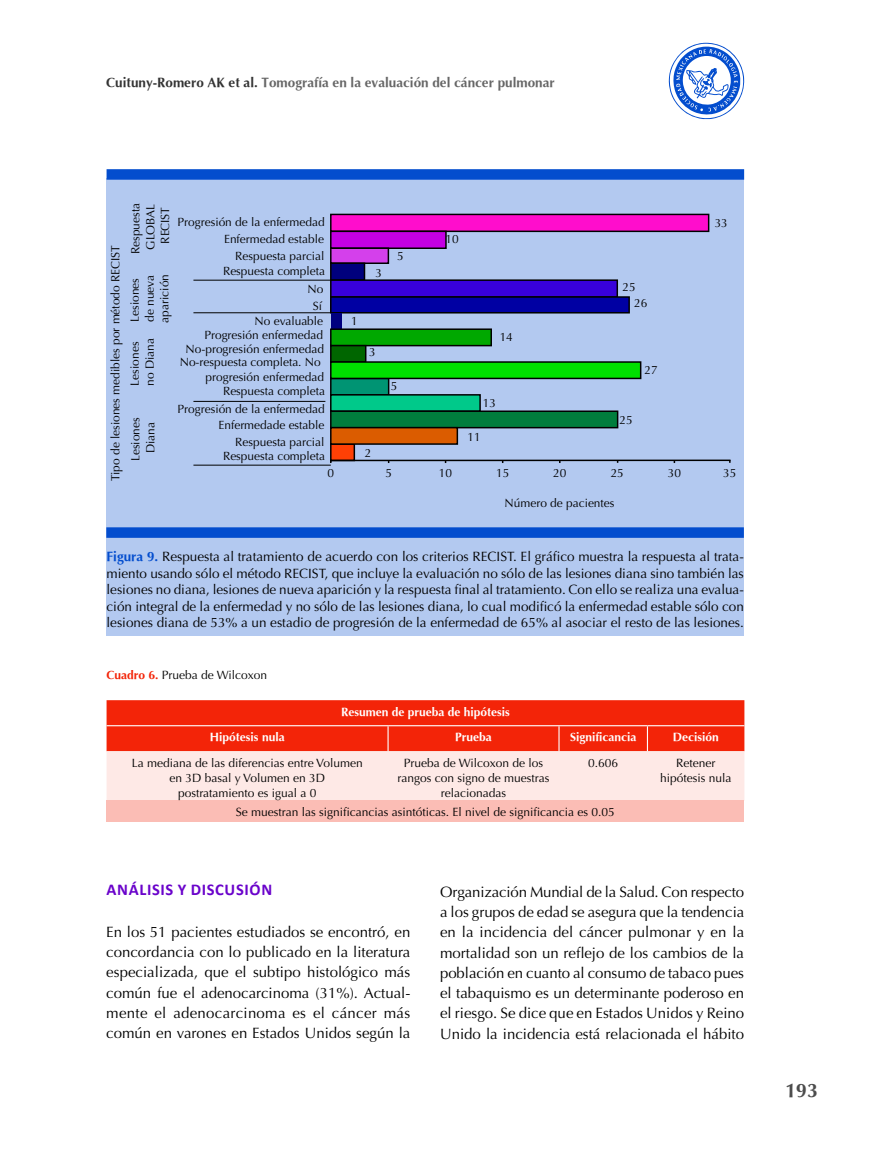
<style>
.page{position:relative;width:893px;height:1149px;background:#fff}
.page>*{position:absolute;margin:0;border:0;box-sizing:border-box;transform-origin:0 0}
.t1{font:700 19.5px "Optima";color:#4c4c4c}
.t2{font:700 16.5px "Calibri";letter-spacing:.04em;color:#6a03cb}
.t3{font:15px/20.2px "Optima";color:#000;text-align:justify}
.t4{font:13.5px/16.5px "Optima";color:#000;text-align:justify}
.t5{font:700 13.5px "Optima";color:#666}
.t6{font:12px/15px "Optima";color:#000;text-align:center}
.t7{font:700 12px "Optima";color:#fff}
.t8{font:11.85px/14.9px "Optima";color:#000}
.s1{color:#333}
.s2{font-weight:700;color:#034dce}
.s3{font-weight:700;color:#f32408}
</style>
<div class="page">
<svg style="left:669px;top:43px;width:75px;height:76px"></svg>
<div style="left:107px;top:179px;width:637px;height:457px;background:#b3c9f0"></div>
<div style="left:106px;top:527px;width:638px;height:10px;background:#034dce"></div>
<div style="left:107px;top:169px;width:637px;height:11px;background:#034dce"></div>
<div style="left:331px;top:214px;width:378px;height:17px;background:#ff0dcc"></div>
<div style="left:330px;top:214px;width:379px;height:18px;border:1px solid #000"></div>
<div style="left:331px;top:231px;width:115px;height:17px;background:#c400e3"></div>
<div style="left:330px;top:230px;width:117px;height:19px;border:1px solid #000"></div>
<div style="left:331px;top:248px;width:57px;height:15px;background:#d440eb"></div>
<div style="left:330px;top:247px;width:59px;height:17px;border:1px solid #000"></div>
<div style="left:331px;top:263px;width:33px;height:17px;background:#00007d"></div>
<div style="left:330px;top:262px;width:35px;height:19px;border:1px solid #000"></div>
<div style="left:331px;top:280px;width:286px;height:17px;background:#3800db"></div>
<div style="left:330px;top:279px;width:288px;height:19px;border:1px solid #000"></div>
<div style="left:331px;top:297px;width:298px;height:16px;background:#0000a3"></div>
<div style="left:330px;top:296px;width:300px;height:17px;border:1px solid #000"></div>
<div style="left:331px;top:313px;width:11px;height:17px;background:#00007f"></div>
<div style="left:331px;top:329px;width:160px;height:16px;background:#00a800"></div>
<div style="left:330px;top:328px;width:162px;height:18px;border:1px solid #000"></div>
<div style="left:331px;top:345px;width:35px;height:17px;background:#060"></div>
<div style="left:330px;top:345px;width:36px;height:17px;border:1px solid #000"></div>
<div style="left:331px;top:378px;width:58px;height:17px;background:#009473"></div>
<div style="left:330px;top:377px;width:59px;height:18px;border:1px solid #000"></div>
<div style="left:331px;top:444px;width:23px;height:16px;background:#ff4005"></div>
<div style="left:330px;top:443px;width:25px;height:18px;border:1px solid #000"></div>
<div style="left:331px;top:395px;width:149px;height:16px;background:#00c98a"></div>
<div style="left:330px;top:394px;width:151px;height:18px;border:1px solid #000"></div>
<div style="left:331px;top:411px;width:287px;height:16px;background:#007d3d"></div>
<div style="left:330px;top:410px;width:288px;height:18px;border:1px solid #000"></div>
<div style="left:331px;top:427px;width:126px;height:17px;background:#db5c00"></div>
<div style="left:330px;top:427px;width:128px;height:17px;border:1px solid #000"></div>
<div style="left:331px;top:362px;width:310px;height:16px;background:#00e000"></div>
<div style="left:330px;top:361px;width:311px;height:18px;border:1px solid #000"></div>
<svg style="left:330px;top:458px;width:401px;height:5px"></svg>
<hr style="left:193px;top:280px;width:138px;height:1px;background:#000">
<hr style="left:193px;top:312px;width:138px;height:1px;background:#000">
<hr style="left:193px;top:401px;width:132px;height:1px;background:#000">
<hr style="left:193px;top:464px;width:138px;height:1px;background:#000">
<div style="left:107px;top:800px;width:637px;height:21px;background:#fbbdb5"></div>
<svg style="left:107px;top:700px;width:637px;height:100px;background:#f88778"></svg>
<p class="t5" style="left:106px;top:77px;width:450px"><span class="s1">Cuituny-Romero AK et al.</span> Tomografía en la evaluación del cáncer pulmonar</p>
<p class="t8" style="left:129px;top:254px;width:52px;text-align:center;rotate:-90deg">Respuesta<br>GLOBAL<br>RECIST</p>
<p class="t8" style="left:178px;top:214px;width:149px;line-height:17.2px;text-align:right">Progresión de la enfermedad<br>Enfermedad estable<br>Respuesta parcial</p>
<p class="t8" style="left:223px;top:265px;width:103px">Respuesta completa</p>
<p class="t8" style="left:715px;top:216px;width:15px">33</p>
<p class="t8" style="left:445px;top:233px;width:15px">10</p>
<p class="t8" style="left:106px;top:461px;width:218px;line-height:20.2px;text-indent:-20px;rotate:-90deg">Tipo de lesiones medibles por método RECIST<br>Lesiones</p>
<p class="t8" style="left:397px;top:249px;width:8px">5</p>
<p class="t8" style="left:376px;top:266px;width:8px">3</p>
<p class="t8" style="left:129px;top:322px;width:50px;rotate:-90deg">Lesiones de nueva aparición</p>
<p class="t8" style="left:622px;top:281px;width:15px">25</p>
<p class="t8" style="left:307px;top:281px;width:17px;line-height:17.2px;text-align:center">No<br>Sí</p>
<p class="t8" style="left:634px;top:297px;width:15px">26</p>
<p class="t8" style="left:186px;top:315px;width:140px;line-height:14px;text-align:right">No evaluable<br>Progresión enfermedad<br>No-progresión enfermedad</p>
<p class="t8" style="left:180px;top:355px;width:143px">No-respuesta completa. No</p>
<p class="t8" style="left:206px;top:370px;width:120px">progresión enfermedad</p>
<p class="t8" style="left:223px;top:384px;width:103px">Respuesta completa</p>
<p class="t8" style="left:351px;top:315px;width:8px">1</p>
<p class="t8" style="left:500px;top:330px;width:15px">14</p>
<p class="t8" style="left:129px;top:386px;width:49px;rotate:-90deg">Lesiones no Diana</p>
<p class="t8" style="left:369px;top:346px;width:8px">3</p>
<p class="t8" style="left:644px;top:363px;width:15px">27</p>
<p class="t8" style="left:391px;top:379px;width:8px">5</p>
<p class="t8" style="left:483px;top:397px;width:15px">13</p>
<p class="t8" style="left:178px;top:401px;width:149px;line-height:16.4px;text-align:right">Progresión de la enfermedad<br>Enfermedade estable<br>Respuesta parcial</p>
<p class="t8" style="left:223px;top:450px;width:103px">Respuesta completa</p>
<p class="t8" style="left:619px;top:413px;width:15px">25</p>
<p class="t8" style="left:144px;top:453px;width:33px;rotate:-90deg">Diana</p>
<p class="t8" style="left:467px;top:431px;width:15px">11</p>
<p class="t8" style="left:365px;top:447px;width:8px">2</p>
<p class="t8" style="left:327px;top:467px;width:8px">0</p>
<p class="t8" style="left:385px;top:467px;width:8px">5</p>
<p class="t8" style="left:439px;top:467px;width:15px">10</p>
<p class="t8" style="left:496px;top:467px;width:15px">15</p>
<p class="t8" style="left:553px;top:467px;width:15px">20</p>
<p class="t8" style="left:611px;top:467px;width:15px">25</p>
<p class="t8" style="left:668px;top:467px;width:15px">30</p>
<p class="t8" style="left:723px;top:467px;width:15px">35</p>
<p class="t8" style="left:505px;top:496px;width:111px">Número de pacientes</p>
<p class="t4" style="left:107px;top:548px;width:639px"><span class="s2">Figura 9.</span> Respuesta al tratamiento de acuerdo con los criterios RECIST. El gráfico muestra la respuesta al trata&shy;miento usando sólo el método RECIST, que incluye la evaluación no sólo de las lesiones diana sino también las lesiones no diana, lesiones de nueva aparición y la respuesta final al tratamiento. Con ello se realiza una evalua&shy;ción integral de la enfermedad y no sólo de las lesiones diana, lo cual modificó la enfermedad estable sólo con lesiones diana de 53% a un estadio de progresión de la enfermedad de 65% al asociar el resto de las lesiones.</p>
<p class="t6" style="left:107px;top:668px;width:162px"><span class="s3">Cuadro 6.</span> Prueba de Wilcoxon</p>
<p class="t7" style="left:341px;top:706px;width:170px">Resumen de prueba de hipótesis</p>
<p class="t7" style="left:210px;top:731px;width:76px">Hipótesis nula</p>
<p class="t7" style="left:455px;top:731px;width:38px">Prueba</p>
<p class="t7" style="left:570px;top:731px;width:68px">Significancia</p>
<p class="t7" style="left:673px;top:731px;width:48px">Decisión</p>
<p class="t6" style="left:132px;top:755px;width:232px">La mediana de las diferencias entre Volumen en 3D basal y Volumen en 3D postratamiento es igual a 0</p>
<p class="t6" style="left:398px;top:755px;width:153px">Prueba de Wilcoxon de los rangos con signo de muestras relacionadas</p>
<p class="t6" style="left:588px;top:755px;width:32px">0.606</p>
<p class="t6" style="left:660px;top:755px;width:73px">Retener hipótesis nula</p>
<p class="t6" style="left:236px;top:804px;width:380px">Se muestran las significancias asintóticas. El nivel de significancia es 0.05</p>
<p class="t2" style="left:107px;top:881px;width:167px">ANÁLISIS Y DISCUSIÓN</p>
<p class="t3" style="left:106px;top:921px;width:306px">En los 51 pacientes estudiados se encontró, en concordancia con lo publicado en la literatura especializada, que el subtipo histológico más común fue el adenocarcinoma (31%). Actual&shy;mente el adenocarcinoma es el cáncer más común en varones en Estados Unidos según la</p>
<p class="t3" style="left:440px;top:882px;width:306px">Organización Mundial de la Salud. Con respecto a los grupos de edad se asegura que la tendencia en la incidencia del cáncer pulmonar y en la mortalidad son un reflejo de los cambios de la población en cuanto al consumo de tabaco pues el tabaquismo es un determinante poderoso en el riesgo. Se dice que en Estados Unidos y Reino Unido la incidencia está relacionada el hábito</p>
<h1 class="t1" style="left:785px;top:1082px;width:34px">193</h1>
</div>
